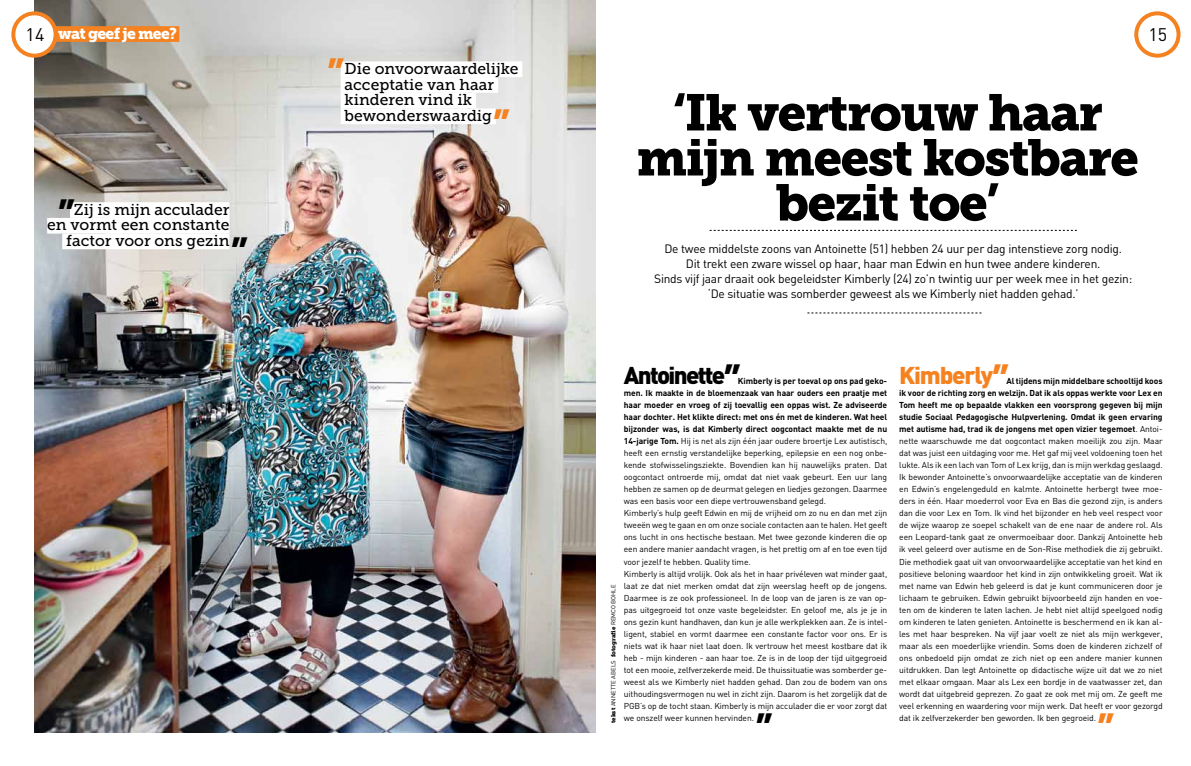
<style>
.page{position:relative;width:1191px;height:766px;background:#fff}
.page>*{position:absolute;margin:0;border:0;box-sizing:border-box;transform-origin:0 0}
.t1{font:51px/45px "Museo Slab 900";letter-spacing:-.03em;color:#000;text-align:center}
.t2{font:37.9px "Museo Slab 900";color:#000}
.t3{font:37.9px "Museo Slab 900";color:#f58220}
.t4{font:900 24px "DIN";color:#000}
.t5{font:900 24px "DIN";color:#f58220}
.t6{font:18px "DIN";color:#000}
.t7{font:15.7px/15.7px "Museo Slab 500";color:#000;text-align:right}
.t8{font:15.7px "Museo Slab 900";letter-spacing:-.05em;color:#fff}
.t9{font:12px/15px "DIN";letter-spacing:-.02em;color:#000;text-align:center}
.t10{font:8.5px/12px "DIN";letter-spacing:-.01em;color:#000}
.t11{font:6px "DIN";color:#000}
.s1{font-family:"Museo Slab 900";font-weight:400;font-size:37.9px}
.s2{font-weight:700}
.s3{font-family:"Museo Slab 900"}
</style>
<div class="page">
<img style="left:34px;top:0;width:561px;height:732px">
<svg style="left:709px;top:230px;width:367px;height:1px"></svg>
<svg style="left:807px;top:312px;width:174px;height:1px"></svg>
<div style="left:70px;top:202px;width:159px;height:16px;background:#fff"></div>
<div style="left:47px;top:218px;width:182px;height:15px;background:#fff"></div>
<div style="left:62px;top:233px;width:167px;height:16px;background:#fff"></div>
<div style="left:341px;top:61px;width:181px;height:16px;background:#fff"></div>
<div style="left:341px;top:77px;width:157px;height:16px;background:#fff"></div>
<div style="left:341px;top:93px;width:135px;height:15px;background:#fff"></div>
<div style="left:341px;top:108px;width:155px;height:16px;background:#fff"></div>
<div style="left:55px;top:26px;width:124px;height:16px;background:#f58220"></div>
<div style="left:1134px;top:11px;width:46px;height:47px;border:4px solid #f58220;border-radius:50%"></div>
<div style="left:13px;top:13px;width:43px;height:43px;background:#fff;border-radius:50%"></div>
<div style="left:11px;top:11px;width:47px;height:47px;border:4px solid #f58220;border-radius:50%"></div>
<h3 class="t8" style="left:58px;top:24px;width:120px">wat geef je mee?</h3>
<h3 class="t6" style="left:26px;top:24px;width:20px">14</h3>
<h3 class="t6" style="left:1148px;top:24px;width:20px">15</h3>
<h2 class="t2" style="left:58px;top:191px;width:19px">”</h2>
<h3 class="t7" style="left:47px;top:201px;width:184px">Zij is mijn acculader<br>en vormt een constante factor voor ons gezin</h3>
<h2 class="t2" style="left:231px;top:230px;width:19px">”</h2>
<h2 class="t3" style="left:327px;top:51px;width:19px">”</h2>
<h3 class="t7" style="left:344px;top:61px;width:175px;text-align:left">Die onvoorwaardelijke acceptatie van haar kinderen vind ik bewonderswaardig</h3>
<h2 class="t3" style="left:493px;top:102px;width:19px">”</h2>
<h1 class="t1" style="left:636px;top:90px;width:504px">‘Ik vertrouw haar mijn meest kostbare bezit toe’</h1>
<p class="t9" style="left:654px;top:240px;width:479px">De twee middelste zoons van Antoinette (51) hebben 24 uur per dag intenstieve zorg nodig.<br>Dit trekt een zware wissel op haar, haar man Edwin en hun twee andere kinderen.<br>Sinds vijf jaar draait ook begeleidster Kimberly (24) zo’n twintig uur per week mee in het gezin: ‘De situatie was somberder geweest als we Kimberly niet hadden gehad.’</p>
<h3 class="t4" style="left:624px;top:359px;width:118px">Antoinette<span class="s1">”</span></h3>
<h3 class="t5" style="left:899px;top:359px;width:111px">Kimberly<span class="s1">”</span></h3>
<p class="t10" style="left:624px;top:375px;width:265px;text-indent:114px"><span class="s2">Kimberly is per toeval op ons pad geko&shy;men. Ik maakte in de bloemenzaak van haar ouders een praatje met haar moeder en vroeg of zij toevallig een oppas wist. Ze adviseerde haar dochter. Het klikte direct: met ons én met de kinderen. Wat heel bijzonder was, is dat Kimberly direct oogcontact maakte met de nu 14-jarige Tom.</span> Hij is net als zijn één jaar oudere broertje Lex autistisch, heeft een ernstig verstandelijke beperking, epilepsie en een nog onbe&shy;kende stofwisselingsziekte. Bovendien kan hij nauwelijks praten. Dat oogcontact ontroerde mij, omdat dat niet vaak gebeurt. Een uur lang hebben ze samen op de deurmat gelegen en liedjes gezongen. Daarmee was een basis voor een diepe vertrouwensband gelegd.<br>Kimberly’s hulp geeft Edwin en mij de vrijheid om zo nu en dan met zijn tweeën weg te gaan en om onze sociale contacten aan te halen. Het geeft ons lucht in ons hectische bestaan. Met twee gezonde kinderen die op een andere manier aandacht vragen, is het prettig om af en toe even tijd voor jezelf te hebben. Quality time.<br>Kimberly is altijd vrolijk. Ook als het in haar privéleven wat minder gaat, laat ze dat niet merken omdat dat zijn weerslag heeft op de jongens.<br>Daarmee is ze ook professioneel. In de loop van de jaren is ze van op&shy;pas uitgegroeid tot onze vaste begeleidster. En geloof me, als je je in ons gezin kunt handhaven, dan kun je alle werkplekken aan. Ze is intel&shy;ligent, stabiel en vormt daarmee een constante factor voor ons. Er is niets wat ik haar niet laat doen. Ik vertrouw het meest kostbare dat ik heb - mijn kinderen - aan haar toe. Ze is in de loop der tijd uitgegroeid tot een mooie, zelfverzekerde meid. De thuissituatie was somberder ge&shy;weest als we Kimberly niet hadden gehad. Dan zou de bodem van ons uithoudingsvermogen nu wel in zicht zijn. Daarom is het zorgelijk dat de PGB’s op de tocht staan. Kimberly is mijn acculader die er voor zorgt dat we onszelf weer kunnen hervinden.</p>
<p class="t10" style="left:899px;top:375px;width:265px;text-align:justify;text-indent:107px"><span class="s2">Al tijdens mijn middelbare schooltijd koos ik voor de richting zorg en welzijn. Dat ik als oppas werkte voor Lex en Tom heeft me op bepaalde vlakken een voorsprong gegeven bij mijn studie Sociaal Pedagogische Hulpverlening. Omdat ik geen ervaring met autisme had, trad ik de jongens met open vizier tegemoet</span>. Antoi&shy;nette waarschuwde me dat oogcontact maken moeilijk zou zijn. Maar dat was juist een uitdaging voor me. Het gaf mij veel voldoening toen het lukte. Als ik een lach van Tom of Lex krijg, dan is mijn werkdag geslaagd.<br>Ik bewonder Antoinette’s onvoorwaardelijke acceptatie van de kinderen en Edwin’s engelengeduld en kalmte. Antoinette herbergt twee moe&shy;ders in één. Haar moederrol voor Eva en Bas die gezond zijn, is anders dan die voor Lex en Tom. Ik vind het bijzonder en heb veel respect voor de wijze waarop ze soepel schakelt van de ene naar de andere rol. Als een Leopard-tank gaat ze onvermoeibaar door. Dankzij Antoinette heb ik veel geleerd over autisme en de Son-Rise methodiek die zij gebruikt.<br>Die methodiek gaat uit van onvoorwaardelijke acceptatie van het kind en positieve beloning waardoor het kind in zijn ontwikkeling groeit. Wat ik met name van Edwin heb geleerd is dat je kunt communiceren door je lichaam te gebruiken. Edwin gebruikt bijvoorbeeld zijn handen en voe&shy;ten om de kinderen te laten lachen. Je hebt niet altijd speelgoed nodig om kinderen te laten genieten. Antoinette is beschermend en ik kan al&shy;les met haar bespreken. Na vijf jaar voelt ze niet als mijn werkgever, maar als een moederlijke vriendin. Soms doen de kinderen zichzelf of ons onbedoeld pijn omdat ze zich niet op een andere manier kunnen uitdrukken. Dan legt Antoinette op didactische wijze uit dat we zo niet met elkaar omgaan. Maar als Lex een bordje in de vaatwasser zet, dan wordt dat uitgebreid geprezen. Zo gaat ze ook met mij om. Ze geeft me veel erkenning en waardering voor mijn werk. Dat heeft er voor gezorgd dat ik zelfverzekerder ben geworden. Ik ben gegroeid.</p>
<p class="t11" style="left:609px;top:723px;width:139px;rotate:-90deg"><span class="s3">tekst</span> Annette Abels <span class="s3">fotografie</span> Rem co Bohle</p>
<h2 class="t2" style="left:755px;top:705px;width:19px">”</h2>
<h2 class="t3" style="left:1097px;top:705px;width:19px">”</h2>
</div>
